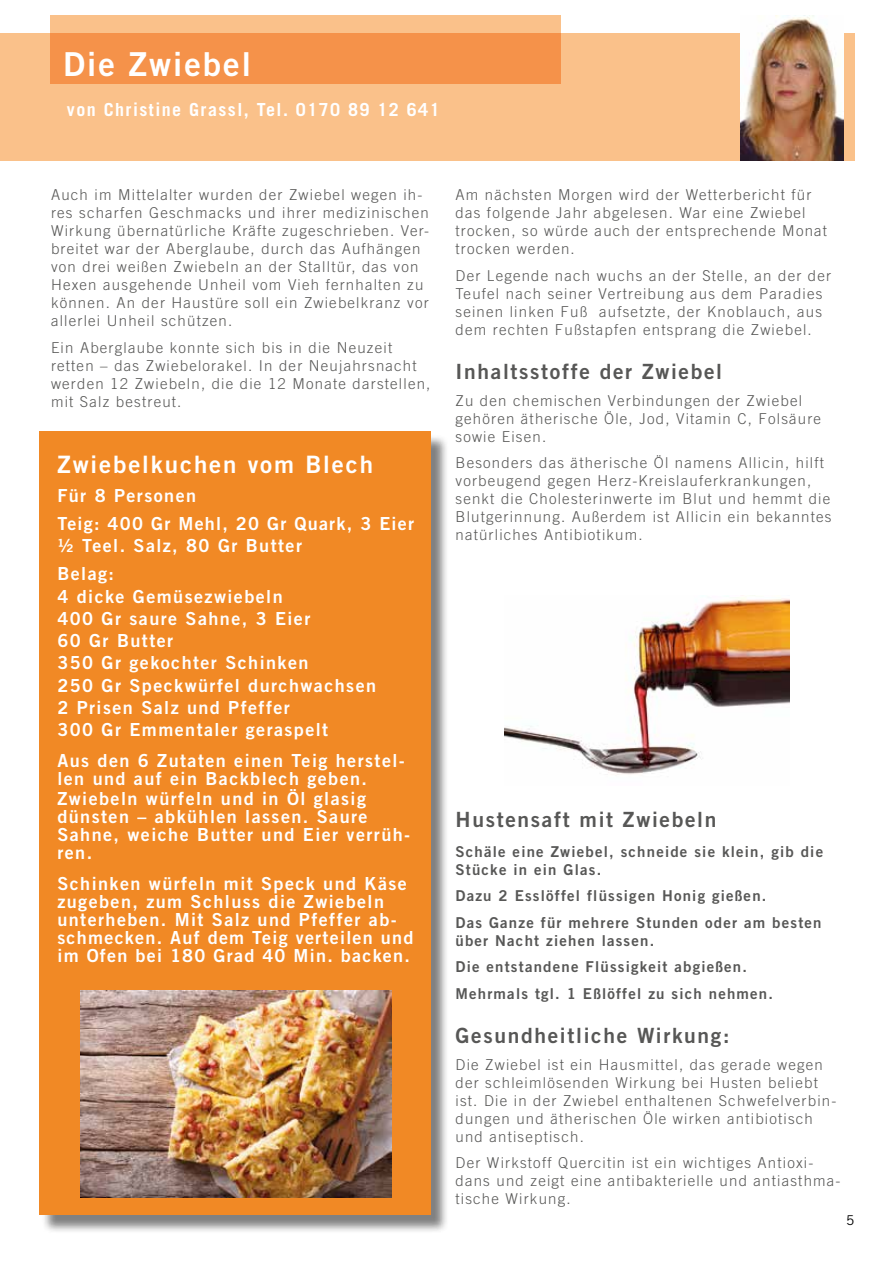
<style>
.page{position:relative;width:893px;height:1263px;background:#fff}
.page>*{position:absolute;margin:0;border:0;box-sizing:border-box;transform-origin:0 0}
.t1{font:33px "Trade Gothic Bold Two";letter-spacing:.06em;color:#fff}
.t2{font:24px "Trade Gothic Bold Two";letter-spacing:.08em;color:#fff}
.t3{font:21px "Trade Gothic Bold Two";letter-spacing:.08em;color:#575756}
.t4{font:18px/22.2px "Trade Gothic Bold Two";letter-spacing:.08em;color:#fff}
.t5{font:700 18px "Trade Gothic";letter-spacing:.08em;color:#fff}
.t6{font:300 15px/18px "Trade Gothic";letter-spacing:.08em;color:#575756}
.t7{font:15px/26.5px "Trade Gothic Bold Two";letter-spacing:.08em;color:#575756}
.t8{font:13.5px "Trade Gothic";color:#000}
</style>
<div class="page">
<div style="left:0;top:33px;width:854px;height:127px;background:#fac18a"></div>
<svg style="left:51px;top:16px;width:510px;height:68px;background:#f69d5a"></svg>
<img style="left:741px;top:16px;width:102px;height:144px">
<img style="left:505px;top:597px;width:284px;height:178px">
<div style="left:42px;top:434px;width:407px;height:800px;background:#000;opacity:.5"></div>
<div style="left:39px;top:432px;width:392px;height:783px;background:#f18925"></div>
<img style="left:81px;top:991px;width:310px;height:207px">
<h1 class="t1" style="left:63px;top:44px;width:189px">Die Zwiebel</h1>
<p class="t5" style="left:67px;top:98px;width:374px">von Christine Grassl, Tel. 0170 89 12 641</p>
<p class="t6" style="left:51px;top:185px;width:380px">Auch im Mittelalter wurden der Zwiebel wegen ih&shy;res scharfen Geschmacks und ihrer medizinischen Wirkung übernatürliche Kräfte zugeschrieben. Ver&shy;breitet war der Aberglaube, durch das Aufhängen von drei weißen Zwiebeln an der Stalltür, das von Hexen ausgehende Unheil vom Vieh fernhalten zu können. An der Haustüre soll ein Zwiebelkranz vor allerlei Unheil schützen.</p>
<p class="t6" style="left:51px;top:338px;width:381px">Ein Aberglaube konnte sich bis in die Neuzeit retten – das Zwiebelorakel. In der Neujahrsnacht werden 12 Zwiebeln, die die 12 Monate darstellen, mit Salz bestreut.</p>
<h2 class="t2" style="left:57px;top:450px;width:317px">Zwiebelkuchen vom Blech</h2>
<p class="t4" style="left:57px;top:481px;width:358px;line-height:28.2px">Für 8 Personen<br>Teig: 400 Gr Mehl, 20 Gr Quark, 3 Eier</p>
<p class="t4" style="left:57px;top:531px;width:246px;line-height:28.2px">½ Teel. Salz, 80 Gr Butter<br>Belag:</p>
<p class="t4" style="left:57px;top:585px;width:320px">4 dicke Gemüsezwiebeln<br>400 Gr saure Sahne, 3 Eier<br>60 Gr Butter<br>350 Gr gekochter Schinken<br>250 Gr Speckwürfel durchwachsen<br>2 Prisen Salz und Pfeffer<br>300 Gr Emmentaler geraspelt</p>
<p class="t4" style="left:57px;top:751px;width:354px;line-height:18.3px">Aus den 6 Zutaten einen Teig herstel&shy;len und auf ein Backblech geben.<br>Zwiebeln würfeln und in Öl glasig dünsten – abkühlen lassen. Saure<br>Sahne, weiche Butter und Eier verrüh&shy;ren.</p>
<p class="t4" style="left:57px;top:874px;width:358px;line-height:18px">Schinken würfeln mit Speck und Käse zugeben, zum Schluss die Zwiebeln unterheben. Mit Salz und Pfeffer ab&shy;schmecken. Auf dem Teig verteilen und im Ofen bei 180 Grad 40 Min. backen.</p>
<p class="t6" style="left:455px;top:185px;width:373px">Am nächsten Morgen wird der Wetterbericht für das folgende Jahr abgelesen. War eine Zwiebel trocken, so würde auch der entsprechende Monat trocken werden.</p>
<p class="t6" style="left:455px;top:266px;width:377px">Der Legende nach wuchs an der Stelle, an der der Teufel nach seiner Vertreibung aus dem Paradies seinen linken Fuß aufsetzte, der Knoblauch, aus dem rechten Fußstapfen entsprang die Zwiebel.</p>
<h3 class="t3" style="left:455px;top:358px;width:268px">Inhaltsstoffe der Zwiebel</h3>
<p class="t6" style="left:455px;top:391px;width:367px">Zu den chemischen Verbindungen der Zwiebel gehören ätherische Öle, Jod, Vitamin C, Folsäure sowie Eisen.</p>
<p class="t6" style="left:455px;top:453px;width:377px">Besonders das ätherische Öl namens Allicin, hilft vorbeugend gegen Herz-Kreislauferkrankungen, senkt die Cholesterinwerte im Blut und hemmt die Blutgerinnung. Außerdem ist Allicin ein bekanntes natürliches Antibiotikum.</p>
<h3 class="t3" style="left:455px;top:806px;width:262px">Hustensaft mit Zwiebeln</h3>
<p class="t7" style="left:455px;top:842px;width:369px;line-height:18px">Schäle eine Zwiebel, schneide sie klein, gib die<br>Stücke in ein Glas.</p>
<p class="t7" style="left:455px;top:882px;width:368px">Dazu 2 Esslöffel flüssigen Honig gießen.<br>Das Ganze für mehrere Stunden oder am besten</p>
<p class="t7" style="left:455px;top:927px;width:319px">über Nacht ziehen lassen.<br>Die entstandene Flüssigkeit abgießen.<br>Mehrmals tgl. 1 Eßlöffel zu sich nehmen.</p>
<h3 class="t3" style="left:455px;top:1023px;width:275px">Gesundheitliche Wirkung:</h3>
<p class="t6" style="left:455px;top:1055px;width:382px">Die Zwiebel ist ein Hausmittel, das gerade wegen der schleimlösenden Wirkung bei Husten beliebt ist. Die in der Zwiebel enthaltenen Schwefelverbin&shy;dungen und ätherischen Öle wirken antibiotisch und antiseptisch.</p>
<p class="t6" style="left:455px;top:1153px;width:387px">Der Wirkstoff Quercitin ist ein wichtiges Antioxi&shy;dans und zeigt eine antibakterielle und antiasthma&shy;tische Wirkung.</p>
<p class="t8" style="left:846px;top:1211px;width:10px">5</p>
</div>
